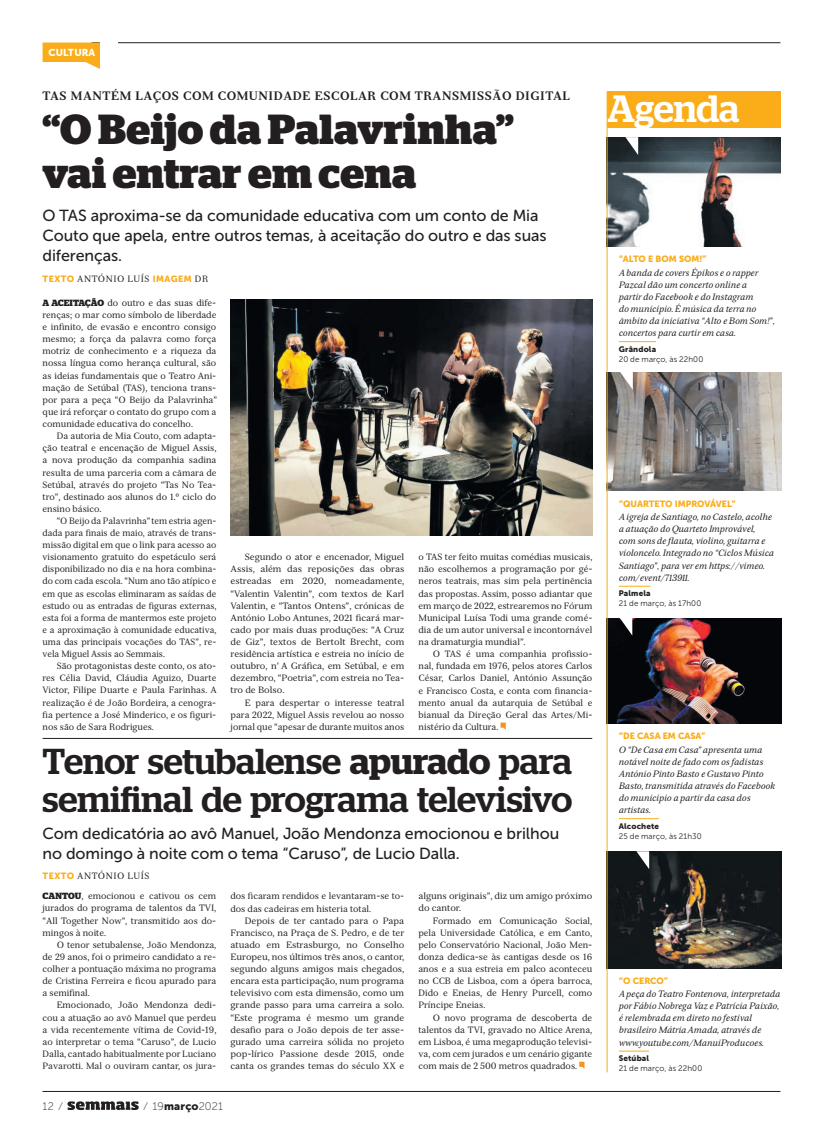
<style>
.page{position:relative;width:823px;height:1134px;background:#fff}
.page>*{position:absolute;margin:0;border:0;box-sizing:border-box;transform-origin:0 0}
.t1{font:700 42px/44px "Stag";letter-spacing:.01em;color:#231f20}
.t2{font:500 38px "Stag";letter-spacing:-.005em;color:#fff}
.t3{font:500 36px/38px "Stag";letter-spacing:-.005em;color:#231f20}
.t4{font:16px/20px "Museo Sans Cyrl 500";letter-spacing:-.005em;color:#231f20}
.t5{font:700 12px "Serif 12 Beta";letter-spacing:.05em;color:#231f20}
.t6{font:11px "Museo Sans Cyrl 100";letter-spacing:.015em;color:#231f20}
.t7{font:10px "Museo Sans Cyrl 900";letter-spacing:.01em;color:#fff}
.t8{font:9px/12.1px "Serif 12 Beta";letter-spacing:-.005em;color:#231f20;text-align:justify}
.t9{font:italic 9px/12.1px "Serif 12 Beta";letter-spacing:-.005em;color:#231f20}
.t10{font:9px "Museo Sans Cyrl 900";color:#faad19}
.t11{font:9px "Serif 12 Beta";letter-spacing:.05em;color:#231f20}
.t12{font:8px "Museo Sans Cyrl 300";letter-spacing:.015em;color:#231f20}
.t13{font:8px "Museo Sans Cyrl 900";letter-spacing:.015em;color:#231f20}
.s1{font-family:"Museo Sans Cyrl 900";color:#faad19}
.s2{font-family:"Stag";font-weight:700}
.s3{font-weight:600}
.s4{font-family:"Museo Sans Cyrl 900"}
</style>
<div class="page">
<svg style="left:67px;top:1101px;width:72px;height:9px"></svg>
<hr style="left:43px;top:1091px;width:737px;height:1px;background:#231f20">
<img style="left:607px;top:852px;width:173px;height:117px">
<svg style="left:636px;top:851px;width:12px;height:18px"></svg>
<img style="left:607px;top:618px;width:173px;height:106px">
<svg style="left:619px;top:618px;width:13px;height:17px"></svg>
<img style="left:607px;top:373px;width:173px;height:117px">
<svg style="left:619px;top:372px;width:13px;height:18px"></svg>
<img style="left:607px;top:138px;width:173px;height:109px">
<svg style="left:625px;top:137px;width:12px;height:18px"></svg>
<hr style="left:91px;top:43px;width:689px;height:1px;background:#231f20">
<svg style="left:43px;top:43px;width:58px;height:26px"></svg>
<div style="left:101px;top:42px;width:17px;height:27px;background:#fff"></div>
<hr style="left:618px;top:341px;width:37px;height:1px;background:#faad19">
<hr style="left:618px;top:586px;width:32px;height:1px;background:#faad19">
<hr style="left:618px;top:818px;width:40px;height:1px;background:#faad19">
<hr style="left:618px;top:1051px;width:30px;height:1px;background:#faad19">
<div style="left:606px;top:91px;width:174px;height:37px;background:#faad19"></div>
<hr style="left:606px;top:91px;width:1px;height:981px;background:#faad19">
<svg style="left:500px;top:722px;width:5px;height:7px"></svg>
<img style="left:230px;top:300px;width:362px;height:236px">
<hr style="left:43px;top:738px;width:549px;height:1px;background:#231f20">
<svg style="left:579px;top:1062px;width:5px;height:7px"></svg>
<p class="t7" style="left:48px;top:47px;width:48px">CULTURA</p>
<h3 class="t5" style="left:43px;top:89px;width:528px">TAS MANTÉM LAÇOS COM COMUNIDADE ESCOLAR COM TRANSMISSÃO DIGITAL</h3>
<h1 class="t1" style="left:43px;top:107px;width:472px">“O Beijo da Palavrinha” vai entrar em cena</h1>
<h3 class="t4" style="left:43px;top:206px;width:505px">O TAS aproxima-se da comunidade educativa com um conto de Mia<br>Couto que apela, entre outros temas, à aceitação do outro e das suas diferenças.</h3>
<p class="t11" style="left:43px;top:273px;width:167px"><span class="s1">TEXTO</span> ANTÓNIO LUÍS <span class="s1">IMAGEM</span> DR</p>
<p class="t8" style="left:43px;top:297px;width:176px"><span class="s2">A ACEITAÇÃO</span> do outro e das suas dife&shy;renças; o mar como símbolo de liberdade e infinito, de evasão e encontro consigo mesmo; a força da palavra como força motriz de conhecimento e a riqueza da nossa língua como herança cultural, são as ideias fundamentais que o Teatro Ani&shy;mação de Setúbal (TAS), tenciona trans&shy;por para a peça “O Beijo da Palavrinha” que irá reforçar o contato do grupo com a comunidade educativa do concelho.</p>
<p class="t8" style="left:43px;top:430px;width:175px;text-indent:14px">Da autoria de Mia Couto, com adapta&shy;ção teatral e encenação de Miguel Assis, a nova produção da companhia sadina resulta de uma parceria com a câmara de Setúbal, através do projeto “Tas No Tea&shy;tro”, destinado aos alunos do 1.º ciclo do ensino básico.</p>
<p class="t8" style="left:43px;top:515px;width:175px;text-indent:14px">“O Beijo da Palavrinha” tem estria agen&shy;dada para finais de maio, através de trans&shy;missão digital em que o link para acesso ao visionamento gratuito do espetáculo será disponibilizado no dia e na hora combina&shy;do com cada escola. “Num ano tão atípico e em que as escolas eliminaram as saídas de estudo ou as entradas de figuras externas, esta foi a forma de mantermos este projeto e a aproximação à comunidade educativa, uma das principais vocações do TAS”, re&shy;vela Miguel Assis ao Semmais.</p>
<p class="t8" style="left:43px;top:660px;width:176px;text-indent:14px">São protagonistas deste conto, os ato&shy;res Célia David, Cláudia Aguizo, Duarte Victor, Filipe Duarte e Paula Farinhas. A realização é de João Bordeira, a cenogra&shy;fia pertence a José Minderico, e os figuri&shy;nos são de Sara Rodrigues.</p>
<p class="t8" style="left:418px;top:551px;width:175px">o TAS ter feito muitas comédias musicais, não escolhemos a programação por gé&shy;neros teatrais, mas sim pela pertinência das propostas. Assim, posso adiantar que em março de 2022, estrearemos no Fórum Municipal Luísa Todi uma grande comé&shy;dia de um autor universal e incontornável na dramaturgia mundial”.</p>
<p class="t8" style="left:418px;top:648px;width:175px;text-indent:14px">O TAS é uma companhia profissio&shy;nal, fundada em 1976, pelos atores Carlos César, Carlos Daniel, António Assunção e Francisco Costa, e conta com financia&shy;mento anual da autarquia de Setúbal e bianual da Direção Geral das Artes/Mi&shy;nistério da Cultura.</p>
<h3 class="t3" style="left:43px;top:742px;width:531px">Tenor setubalense <span class="s3">apurado</span> para semifinal de programa televisivo</h3>
<h3 class="t4" style="left:43px;top:823px;width:518px">Com dedicatória ao avô Manuel, João Mendonza emocionou e brilhou no domingo à noite com o tema “Caruso”, de Lucio Dalla.</h3>
<p class="t11" style="left:43px;top:871px;width:108px"><span class="s1">TEXTO</span> ANTÓNIO LUÍS</p>
<p class="t8" style="left:43px;top:890px;width:175px"><span class="s2">CANTOU</span>, emocionou e cativou os cem jurados do programa de talentos da TVI, “All Together Now”, transmitido aos do&shy;mingos à noite.</p>
<p class="t8" style="left:43px;top:939px;width:175px;text-indent:14px">O tenor setubalense, João Mendonza, de 29 anos, foi o primeiro candidato a re&shy;colher a pontuação máxima no programa de Cristina Ferreira e ficou apurado para a semifinal.</p>
<p class="t8" style="left:43px;top:999px;width:175px;text-indent:14px">Emocionado, João Mendonza dedi&shy;cou a atuação ao avô Manuel que perdeu a vida recentemente vítima de Covid-19, ao interpretar o tema “Caruso”, de Lucio Dalla, cantado habitualmente por Luciano Pavarotti. Mal o ouviram cantar, os jura-</p>
<p class="t8" style="left:230px;top:551px;width:175px;text-indent:14px">Segundo o ator e encenador, Miguel Assis, além das reposições das obras estreadas em 2020, nomeadamente, “Valentin Valentin”, com textos de Karl Valentin, e “Tantos Ontens”, crónicas de António Lobo Antunes, 2021 ficará mar&shy;cado por mais duas produções: “A Cruz de Giz”, textos de Bertolt Brecht, com residência artística e estreia no início de outubro, n’ A Gráfica, em Setúbal, e em dezembro, “Poetria”, com estreia no Tea&shy;tro de Bolso.</p>
<p class="t8" style="left:230px;top:696px;width:175px;text-indent:14px">E para despertar o interesse teatral para 2022, Miguel Assis revelou ao nosso jornal que “apesar de durante muitos anos</p>
<p class="t8" style="left:418px;top:890px;width:175px">alguns originais”, diz um amigo próximo do cantor.</p>
<p class="t8" style="left:418px;top:914px;width:175px;text-indent:14px">Formado em Comunicação Social, pela Universidade Católica, e em Canto, pelo Conservatório Nacional, João Men&shy;donza dedica-se às cantigas desde os 16 anos e a sua estreia em palco aconteceu no CCB de Lisboa, com a ópera barroca, Dido e Eneias, de Henry Purcell, como Príncipe Eneias.</p>
<p class="t8" style="left:418px;top:1011px;width:175px;text-indent:14px">O novo programa de descoberta de talentos da TVI, gravado no Altice Arena, em Lisboa, é uma megaprodução televisi&shy;va, com cem jurados e um cenário gigante com mais de 2 500 metros quadrados.</p>
<p class="t8" style="left:230px;top:890px;width:175px">dos ficaram rendidos e levantaram-se to&shy;dos das cadeiras em histeria total.</p>
<p class="t8" style="left:230px;top:914px;width:175px;text-indent:14px">Depois de ter cantado para o Papa Francisco, na Praça de S. Pedro, e de ter atuado em Estrasburgo, no Conselho Europeu, nos últimos três anos, o cantor, segundo alguns amigos mais chegados, encara esta participação, num programa televisivo com esta dimensão, como um grande passo para uma carreira a solo. “Este programa é mesmo um grande desafio para o João depois de ter asse&shy;gurado uma carreira sólida no projeto pop-lírico Passione desde 2015, onde canta os grandes temas do século XX e</p>
<p class="t6" style="left:43px;top:1100px;width:20px">12 ⁄</p>
<p class="t6" style="left:145px;top:1100px;width:80px">⁄ 19<span class="s4">março</span>2021</p>
<h2 class="t2" style="left:606px;top:86px;width:134px">Agenda</h2>
<p class="t10" style="left:618px;top:254px;width:89px">“ALTO E BOM SOM!”</p>
<p class="t9" style="left:618px;top:266px;width:158px">A banda de covers Épikos e o rapper Pazcal dão um concerto online a<br>partir do Facebook e do Instagram<br>do município. É música da terra no âmbito da iniciativa “Alto e Bom Som!”, concertos para curtir em casa.</p>
<p class="t13" style="left:618px;top:344px;width:39px">Grândola</p>
<p class="t12" style="left:618px;top:355px;width:86px">20 de março, às 22h00</p>
<p class="t10" style="left:618px;top:499px;width:118px">“QUARTETO IMPROVÁVEL”</p>
<p class="t9" style="left:618px;top:511px;width:157px">A igreja de Santiago, no Castelo, acolhe a atuação do Quarteto Improvável, com sons de flauta, violino, guitarra e violoncelo. Integrado no “Ciclos Música Santiago”, para ver em https://vimeo. com/event/713911.</p>
<p class="t13" style="left:618px;top:589px;width:33px">Palmela</p>
<p class="t12" style="left:618px;top:599px;width:84px">21 de março, às 17h00</p>
<p class="t10" style="left:618px;top:731px;width:88px">“DE CASA EM CASA”</p>
<p class="t9" style="left:618px;top:743px;width:158px">O “De Casa em Casa” apresenta uma notável noite de fado com os fadistas<br>António Pinto Basto e Gustavo Pinto<br>Basto, transmitida através do Facebook do município a partir da casa dos artistas.</p>
<p class="t13" style="left:618px;top:821px;width:42px">Alcochete</p>
<p class="t12" style="left:618px;top:832px;width:84px">25 de março, às 21h30</p>
<p class="t10" style="left:618px;top:976px;width:51px">“O CERCO”</p>
<p class="t9" style="left:618px;top:988px;width:163px">A peça do Teatro Fontenova, interpretada por Fábio Nobrega Vaz e Patrícia Paixão, é relembrada em direto no festival brasileiro Mátria Amada, através de www.youtube.com/ManuiProducoes.</p>
<p class="t13" style="left:618px;top:1054px;width:32px">Setúbal</p>
<p class="t12" style="left:618px;top:1064px;width:85px">21 de março, às 22h00</p>
</div>
